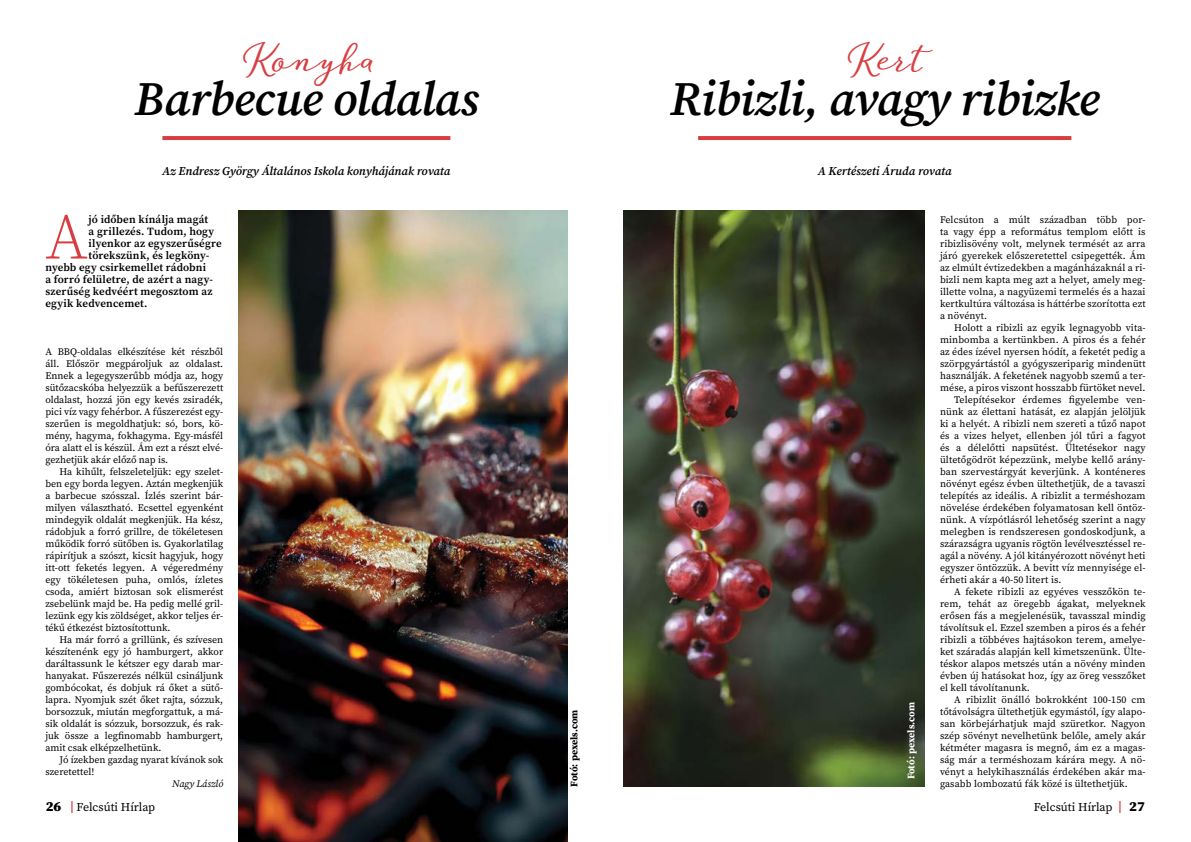
<style>
.page{position:relative;width:1191px;height:842px;background:#fff}
.page>*{position:absolute;margin:0;border:0;box-sizing:border-box;transform-origin:0 0}
.t1{font:64.4px "Source Serif Variable";color:#d83d41}
.t2{font:italic 48px "Source Serif Variable";letter-spacing:.005em;color:#000}
.t3{font:700 30px "Guess Pro";letter-spacing:-.005em;color:#d83d41}
.t4{font:italic 12px "Source Serif Variable";letter-spacing:.015em;color:#000}
.t5{font:12px "Source Serif Variable";color:#000}
.t6{font:11px "Source Serif Variable";letter-spacing:.02em;color:#000}
.t7{font:10px/12px "Source Serif Variable";letter-spacing:.01em;color:#000;text-align:justify}
.t8{font:10px "Source Serif Variable";letter-spacing:.015em;color:#fff}
.t9{font:italic 10px "Source Serif Variable";color:#000}
.s1{font-size:14px}
.s2{color:#d83d41}
</style>
<div class="page">
<img style="left:238px;top:211px;width:329px;height:631px">
<img style="left:624px;top:211px;width:300px;height:576px">
<hr style="left:698px;top:136px;width:373px;height:4px;background:#d83d41">
<hr style="left:162px;top:136px;width:288px;height:4px;background:#d83d41">
<h3 class="t3" style="left:238px;top:39px;width:139px">Konyha</h3>
<h2 class="t2" style="left:134px;top:66px;width:344px">Barbecue oldalas</h2>
<p class="t4" style="left:162px;top:162px;width:290px">Az Endresz György Általános Iskola konyhájának rovata</p>
<h1 class="t1" style="left:45px;top:194px;width:44px">A</h1>
<p class="t6" style="left:89px;top:212px;width:121px">jó időben kínálja magát</p>
<p class="t6" style="left:89px;top:224px;width:127px">a grillezés. Tudom, hogy</p>
<p class="t6" style="left:89px;top:236px;width:135px">ilyenkor az egyszerűségre</p>
<p class="t6" style="left:89px;top:248px;width:122px">törekszünk, és legkön -</p>
<p class="t6" style="left:45px;top:260px;width:162px">nyebb egy csirkemellet rádobni</p>
<p class="t6" style="left:45px;top:272px;width:169px">a forró felületre, de azért a nagy-</p>
<p class="t6" style="left:45px;top:284px;width:169px">szerűség kedvéért megosztom az</p>
<p class="t6" style="left:45px;top:296px;width:103px">egyik kedvencemet.</p>
<p class="t7" style="left:45px;top:345px;width:179px">A BBQ-oldalas elkészítése két részből áll. Először megpároljuk az oldalast.<br>Ennek a legegyszerűbb módja az, hogy sütőzacskóba helyezzük a befűszerezett oldalast, hozzá jön egy kevés zsiradék, pici víz vagy fehérbor. A fűszerezést egy&shy;szerűen is megoldhatjuk: só, bors, kö&shy;mény, hagyma, fokhagyma. Egy-másfél óra alatt el is készül. Ám ezt a részt elvé&shy;gezhetjük akár előző nap is.</p>
<p class="t7" style="left:45px;top:465px;width:179px;text-indent:14px">Ha kihűlt, felszeleteljük: egy szelet&shy;ben egy borda legyen. Aztán megkenjük a barbecue szósszal. Ízlés szerint bár&shy;milyen választható. Ecsettel egyenként mindegyik oldalát megkenjük. Ha kész, rádobjuk a forró grillre, de tökéletesen működik forró sütőben is. Gyakorlatilag rápirítjuk a szószt, kicsit hagyjuk, hogy itt-ott feketés legyen. A végeredmény egy tökéletesen puha, omlós, ízletes csoda, amiért biztosan sok elismerést zsebelünk majd be. Ha pedig mellé gril&shy;lezünk egy kis zöldséget, akkor teljes ér&shy;tékű étkezést biztosítottunk.</p>
<p class="t7" style="left:45px;top:633px;width:179px;text-indent:14px">Ha már forró a grillünk, és szívesen készítenénk egy jó hamburgert, akkor daráltassunk le kétszer egy darab mar&shy;hanyakat. Fűszerezés nélkül csináljunk gombócokat, és dobjuk rá őket a sütő&shy;lapra. Nyomjuk szét őket rajta, sózzuk, borsozzuk, miután megforgattuk, a má&shy;sik oldalát is sózzuk, borsozzuk, és rak&shy;juk össze a legfinomabb hamburgert, amit csak elképzelhetünk.</p>
<p class="t7" style="left:45px;top:753px;width:179px;text-indent:14px">Jó ízekben gazdag nyarat kívánok sok szeretettel!</p>
<p class="t9" style="left:172px;top:776px;width:53px">Nagy László</p>
<h3 class="t3" style="left:842px;top:39px;width:86px">Kert</h3>
<h2 class="t2" style="left:670px;top:66px;width:429px">Ribizli, avagy ribizke</h2>
<p class="t4" style="left:817px;top:162px;width:135px">A Kertészeti Áruda rovata</p>
<p class="t7" style="left:568px;top:787px;width:78px;rotate:-90deg">Fotó: pexels.com</p>
<p class="t8" style="left:904px;top:779px;width:78px;rotate:-90deg">Fotó: pexels.com</p>
<p class="t7" style="left:940px;top:213px;width:207px">Felcsúton a múlt században több por&shy;ta vagy épp a református templom előtt is ribizlisövény volt, melynek termését az arra járó gyerekek előszeretettel csipegették. Ám az elmúlt évtizedekben a magánházaknál a ri&shy;bizli nem kapta meg azt a helyet, amely meg&shy;illette volna, a nagyüzemi termelés és a hazai kertkultúra változása is háttérbe szorította ezt a növényt.</p>
<p class="t7" style="left:954px;top:321px;width:193px">Holott a ribizli az egyik legnagyobb vita-</p>
<p class="t7" style="left:940px;top:333px;width:207px">minbomba a kertünkben. A piros és a fehér</p>
<p class="t7" style="left:940px;top:345px;width:207px">az édes ízével nyersen hódít, a feketét pedig a</p>
<p class="t7" style="left:940px;top:357px;width:207px">szörpgyártástól a gyógyszeriparig mindenütt</p>
<p class="t7" style="left:940px;top:369px;width:207px">használják. A feketének nagyobb szemű a ter-</p>
<p class="t7" style="left:940px;top:381px;width:207px">mése, a piros viszont hosszabb fürtöket nevel.</p>
<p class="t7" style="left:954px;top:393px;width:193px">Telepítésekor érdemes figyelembe ven-</p>
<p class="t7" style="left:940px;top:405px;width:207px">nünk az élettani hatását, ez alapján jelöljük</p>
<p class="t7" style="left:940px;top:417px;width:207px">ki a helyét. A ribizli nem szereti a tűző napot</p>
<p class="t7" style="left:940px;top:429px;width:207px">és a vizes helyet, ellenben jól tűri a fagyot</p>
<p class="t7" style="left:940px;top:441px;width:207px">és a délelőtti napsütést. Ültetésekor nagy</p>
<p class="t7" style="left:940px;top:453px;width:207px">ültetőgödröt képezzünk, melybe kellő arány-</p>
<p class="t7" style="left:940px;top:465px;width:207px">ban szervestárgyát keverjünk. A konténeres</p>
<p class="t7" style="left:940px;top:477px;width:207px">növényt egész évben ültethetjük, de a tavaszi</p>
<p class="t7" style="left:940px;top:489px;width:207px">telepítés az ideális. A ribizlit a terméshozam</p>
<p class="t7" style="left:940px;top:501px;width:207px">növelése érdekében folyamatosan kell öntöz-</p>
<p class="t7" style="left:940px;top:513px;width:207px">nünk. A vízpótlásról lehetőség szerint a nagy</p>
<p class="t7" style="left:940px;top:525px;width:207px">melegben is rendszeresen gondoskodjunk, a</p>
<p class="t7" style="left:940px;top:537px;width:207px">szárazságra ugyanis rögtön levélvesztéssel re-</p>
<p class="t7" style="left:940px;top:549px;width:207px">agál a növény. A jól kitányérozott növényt heti</p>
<p class="t7" style="left:940px;top:561px;width:207px">egyszer öntözzük. A bevitt víz mennyisége el-</p>
<p class="t7" style="left:940px;top:573px;width:123px">érheti akár a 40-50 litert is.</p>
<p class="t7" style="left:954px;top:585px;width:193px">A fekete ribizli az egyéves vesszőkön te-</p>
<p class="t7" style="left:940px;top:597px;width:207px">rem, tehát az öregebb ágakat, melyeknek</p>
<p class="t7" style="left:940px;top:609px;width:207px">erősen fás a megjelenésük, tavasszal mindig</p>
<p class="t7" style="left:940px;top:621px;width:207px">távolítsuk el. Ezzel szemben a piros és a fehér</p>
<p class="t7" style="left:940px;top:633px;width:207px">ribizli a többéves hajtásokon terem, amelye-</p>
<p class="t7" style="left:940px;top:645px;width:207px">ket száradás alapján kell kimetszenünk. Ülte-</p>
<p class="t7" style="left:940px;top:657px;width:207px">téskor alapos metszés után a növény minden</p>
<p class="t7" style="left:940px;top:669px;width:207px">évben új hatásokat hoz, így az öreg vesszőket</p>
<p class="t7" style="left:940px;top:681px;width:91px">el kell távolítanunk.</p>
<p class="t7" style="left:954px;top:693px;width:193px">A ribizlit önálló bokrokként 100-150 cm</p>
<p class="t7" style="left:940px;top:705px;width:207px">tőtávolságra ültethetjük egymástól, így alapo-</p>
<p class="t7" style="left:940px;top:717px;width:207px">san körbejárhatjuk majd szüretkor. Nagyon</p>
<p class="t7" style="left:940px;top:729px;width:207px">szép sövényt nevelhetünk belőle, amely akár</p>
<p class="t7" style="left:940px;top:741px;width:207px">kétméter magasra is megnő, ám ez a magas-</p>
<p class="t7" style="left:940px;top:753px;width:207px">ság már a terméshozam kárára megy. A nö-</p>
<p class="t7" style="left:940px;top:765px;width:207px">vényt a helykihasználás érdekében akár ma-</p>
<p class="t7" style="left:940px;top:777px;width:189px">gasabb lombozatú fák közé is ültethetjük.</p>
<p class="t5" style="left:46px;top:799px;width:111px"><span class="s1">26</span> <span class="s2">|</span> Felcsúti Hírlap</p>
<p class="t5" style="left:1033px;top:799px;width:112px">Felcsúti Hírlap <span class="s2">|</span> <span class="s1">27</span></p>
</div>
